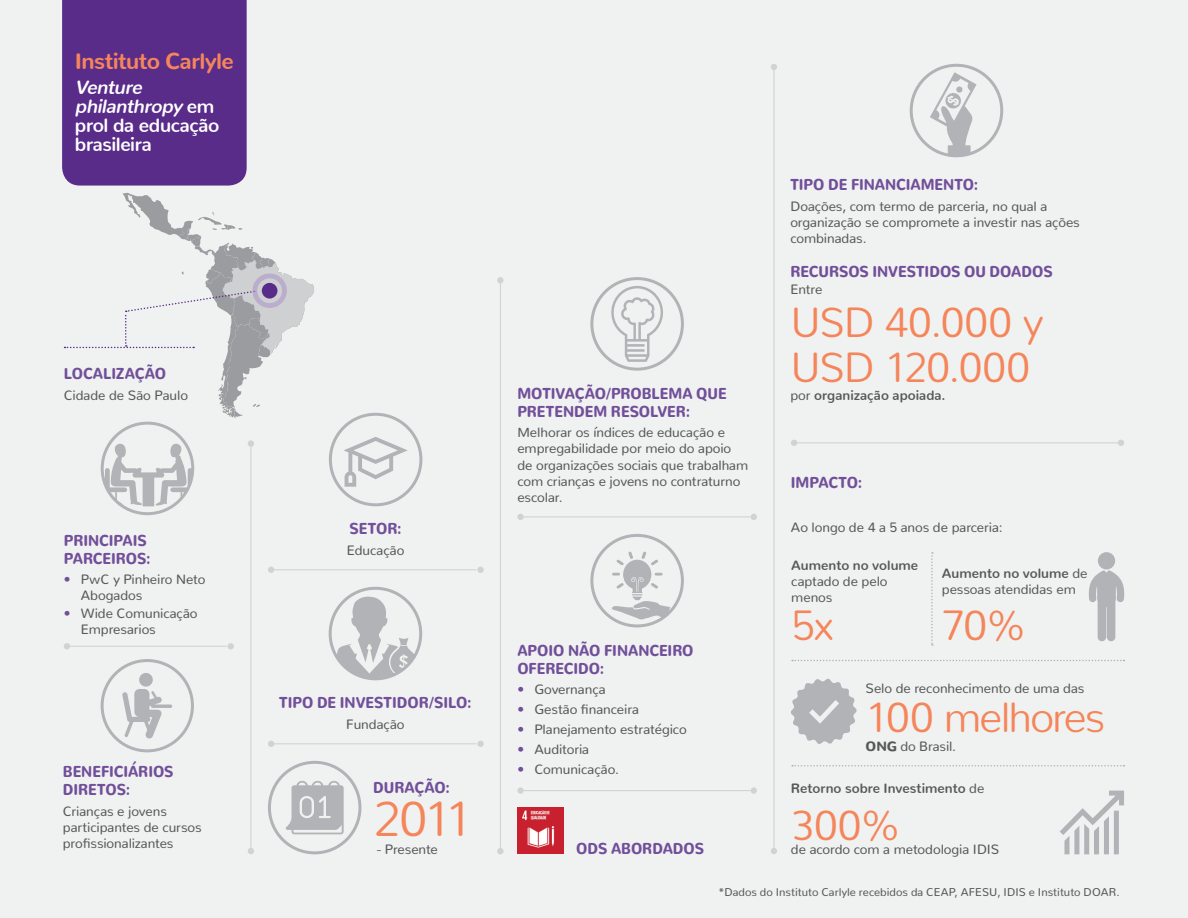
<style>
.page{position:relative;width:1188px;height:918px;background:#f0f2f1}
.page>*{position:absolute;margin:0;border:0;box-sizing:border-box;transform-origin:0 0}
.t1{font:300 49.2px "Nunito";color:#f5855a}
.t2{font:300 42px/91.9px "Nunito";letter-spacing:-.035em;color:#f5855a;text-align:center}
.t3{font:800 22.35px "Nunito";letter-spacing:-.025em;color:#f5855a}
.t4{font:700 19.2px/19.2px "Nunito";letter-spacing:-.02em;color:#fff}
.t5{font:900 15.75px/18px "Nunito";letter-spacing:-.005em;color:#724f9a;scale:.9 1}
.t6{font:13.5px/16.2px "Nunito";letter-spacing:-.005em;color:#57585a}
.t7{font:700 13.5px "Nunito";color:#57585a}
.t8{font:11.25px "Nunito";letter-spacing:.005em;color:#57585a}
.s1{font-style:italic}
.s2{font-weight:600;color:#724f9a}
.s3{font-weight:400}
.s4{font-weight:700}
.s5{font-weight:900}
</style>
<div class="page">
<svg style="left:105px;top:441px;width:87px;height:65px"></svg>
<div style="left:101px;top:422px;width:93px;height:93px;border:3px solid #b2b3b7;border-radius:50%"></div>
<img style="left:517px;top:808px;width:47px;height:46px">
<svg style="left:122px;top:673px;width:50px;height:66px"></svg>
<div style="left:101px;top:659px;width:93px;height:93px;border:3px solid #b2b3b7;border-radius:50%"></div>
<svg style="left:286px;top:781px;width:58px;height:53px"></svg>
<div style="left:268px;top:761px;width:93px;height:93px;border:3px solid #b2b3b7;border-radius:50%"></div>
<svg style="left:792px;top:765px;width:332px;height:2px"></svg>
<svg style="left:792px;top:660px;width:332px;height:1px"></svg>
<svg style="left:931px;top:552px;width:2px;height:94px"></svg>
<hr style="left:500px;top:277px;width:1px;height:577px;background:#b2b3b7">
<div style="left:497px;top:277px;width:7px;height:6px;background:#d1d2d4;border-radius:50%"></div>
<div style="left:497px;top:848px;width:7px;height:6px;background:#d1d2d4;border-radius:50%"></div>
<hr style="left:250px;top:442px;width:1px;height:412px;background:#b2b3b7">
<div style="left:248px;top:440px;width:6px;height:7px;background:#d1d2d4;border-radius:50%"></div>
<svg style="left:248px;top:848px;width:6px;height:6px"></svg>
<hr style="left:773px;top:65px;width:2px;height:788px;background:#b2b3b7">
<svg style="left:771px;top:64px;width:6px;height:6px"></svg>
<svg style="left:771px;top:848px;width:6px;height:6px"></svg>
<svg style="left:336px;top:595px;width:81px;height:84px"></svg>
<div style="left:329px;top:587px;width:93px;height:93px;border:3px solid #b2b3b7;border-radius:50%"></div>
<svg style="left:344px;top:437px;width:64px;height:50px"></svg>
<div style="left:329px;top:413px;width:93px;height:93px;border:3px solid #b2b3b7;border-radius:50%"></div>
<svg style="left:65px;top:193px;width:249px;height:225px"></svg>
<div style="left:262px;top:283px;width:15px;height:16px;background:#592c8a;border-radius:50%"></div>
<div style="left:252px;top:273px;width:35px;height:35px;border:5px solid #b3a0cc;border-radius:50%"></div>
<div style="left:62px;top:0;width:185px;height:186px;background:#592c8a"></div>
<hr style="left:274px;top:569px;width:202px;height:1px;background:#b2b3b7">
<div style="left:477px;top:567px;width:7px;height:6px;background:#d1d2d4;border-radius:50%"></div>
<svg style="left:268px;top:567px;width:6px;height:6px"></svg>
<hr style="left:524px;top:790px;width:226px;height:1px;background:#b2b3b7">
<div style="left:751px;top:787px;width:6px;height:7px;background:#d1d2d4;border-radius:50%"></div>
<div style="left:517px;top:787px;width:7px;height:7px;background:#d1d2d4;border-radius:50%"></div>
<hr style="left:524px;top:516px;width:226px;height:1px;background:#b2b3b7">
<svg style="left:751px;top:514px;width:6px;height:6px"></svg>
<div style="left:517px;top:514px;width:7px;height:6px;background:#d1d2d4;border-radius:50%"></div>
<hr style="left:797px;top:442px;width:324px;height:1px;background:#b2b3b7">
<svg style="left:1118px;top:440px;width:6px;height:6px"></svg>
<svg style="left:791px;top:440px;width:6px;height:6px"></svg>
<hr style="left:67px;top:646px;width:160px;height:1px;background:#b2b3b7">
<svg style="left:228px;top:643px;width:6px;height:6px"></svg>
<svg style="left:64px;top:643px;width:6px;height:6px"></svg>
<hr style="left:274px;top:743px;width:202px;height:1px;background:#b2b3b7">
<div style="left:477px;top:741px;width:7px;height:6px;background:#d1d2d4;border-radius:50%"></div>
<svg style="left:268px;top:741px;width:6px;height:6px"></svg>
<svg style="left:611px;top:552px;width:59px;height:68px"></svg>
<div style="left:590px;top:534px;width:94px;height:93px;border:3px solid #b2b3b7;border-radius:50%"></div>
<svg style="left:608px;top:282px;width:59px;height:80px"></svg>
<div style="left:590px;top:277px;width:94px;height:94px;border:3px solid #b2b3b7;border-radius:50%"></div>
<svg style="left:930px;top:72px;width:47px;height:84px"></svg>
<div style="left:910px;top:64px;width:93px;height:93px;border:3px solid #b2b3b7;border-radius:50%"></div>
<svg style="left:1060px;top:791px;width:64px;height:63px"></svg>
<svg style="left:1088px;top:552px;width:37px;height:89px"></svg>
<svg style="left:791px;top:679px;width:66px;height:65px"></svg>
<h3 class="t3" style="left:75px;top:41px;width:160px">Instituto Carlyle</h3>
<h3 class="t4" style="left:75px;top:75px;width:146px"><span class="s1">Venture philanthropy</span>e m prol da educação brasileira</h3>
<p class="t5" style="left:64px;top:363px;width:115px">LOCALIZAÇÃO</p>
<p class="t6" style="left:64px;top:385px;width:126px">Cidade de São Paulo</p>
<p class="t5" style="left:64px;top:530px;width:98px">PRINCIPAIS<br>PARCEIROS:</p>
<p class="t6" style="left:81px;top:570px;width:126px;line-height:15.8px;text-indent:-17px"><span class="s2">•</span> PwC y Pinheiro Neto<br>Abogados</p>
<p class="t6" style="left:81px;top:604px;width:118px;line-height:15.8px;text-indent:-17px"><span class="s2">•</span> Wide Comunicação<br>Empresarios</p>
<p class="t5" style="left:63px;top:761px;width:124px">BENEFICIÁRIOS<br>DIRETOS:</p>
<p class="t6" style="left:63px;top:801px;width:140px">Crianças e jovens participantes de cursos profissionalizantes</p>
<p class="t5" style="left:350px;top:518px;width:59px">SETOR:</p>
<p class="t6" style="left:347px;top:541px;width:59px">Educação</p>
<p class="t5" style="left:279px;top:692px;width:215px">TIPO DE INVESTIDOR/SILO:</p>
<p class="t6" style="left:346px;top:715px;width:60px">Fundação</p>
<p class="t5" style="left:373px;top:776px;width:87px">DURAÇÃO:</p>
<h1 class="t1" style="left:373px;top:777px;width:101px">2011</h1>
<p class="t6" style="left:377px;top:840px;width:63px">- Presente</p>
<p class="t5" style="left:517px;top:382px;width:234px">MOTIVAÇÃO/PROBLEMA QUE<br>PRETENDEM RESOLVER:</p>
<p class="t6" style="left:517px;top:423px;width:232px">Melhorar os índices de educação e empregabilidade por meio do apoio de organizações sociais que trabalham com crianças e jovens no contraturno escolar.</p>
<p class="t5" style="left:517px;top:639px;width:197px">APOIO NÃO FINANCEIRO<br>OFERECIDO:</p>
<p class="t6" style="left:517px;top:679px;width:90px"><span class="s2">•</span> Governança</p>
<p class="t6" style="left:517px;top:699px;width:123px"><span class="s2">•</span> Gestão financeira</p>
<p class="t6" style="left:517px;top:719px;width:171px"><span class="s2">•</span> Planejamento estratégico</p>
<p class="t6" style="left:517px;top:739px;width:73px"><span class="s2">•</span> Auditoria</p>
<p class="t6" style="left:517px;top:759px;width:103px"><span class="s2">•</span> Comunicação.</p>
<p class="t5" style="left:576px;top:838px;width:144px">ODS ABORDADOS</p>
<p class="t5" style="left:790px;top:174px;width:210px">TIPO DE FINANCIAMENTO:</p>
<p class="t6" style="left:790px;top:196px;width:291px">Doações, com termo de parceria, no qual a organização se compromete a investir nas ações combinadas.</p>
<p class="t5" style="left:790px;top:261px;width:293px">RECURSOS INVESTIDOS OU DOADOS</p>
<p class="t6" style="left:790px;top:279px;width:34px">Entre</p>
<h2 class="t2" style="left:790px;top:295px;width:254px;line-height:45.6px;text-align:left">USD 40.000 y<br>USD 120.000</h2>
<p class="t7" style="left:790px;top:383px;width:157px"><span class="s3">por</span> organização apoiada.</p>
<p class="t5" style="left:791px;top:471px;width:81px">IMPACTO:</p>
<p class="t6" style="left:791px;top:517px;width:213px">Ao longo de 4 a 5 anos de parceria:</p>
<p class="t7" style="left:791px;top:553px;width:128px">Aumento no volume</p>
<p class="t6" style="left:791px;top:572px;width:98px">captado de pelo menos</p>
<h2 class="t2" style="left:791px;top:575px;width:44px">5x</h2>
<p class="t6" style="left:942px;top:563px;width:147px"><span class="s4">Aumento no volume</span> de pessoas atendidas em</p>
<h2 class="t2" style="left:865px;top:575px;width:242px">70%<br>100 melhores</h2>
<p class="t6" style="left:866px;top:679px;width:220px">Selo de reconhecimento de uma das</p>
<p class="t6" style="left:866px;top:737px;width:92px"><span class="s5">ONG</span> do Brasil.</p>
<p class="t7" style="left:791px;top:776px;width:195px">Retorno sobre Investimento <span class="s3">de</span></p>
<h2 class="t2" style="left:791px;top:775px;width:112px">300%</h2>
<p class="t6" style="left:791px;top:840px;width:210px">de acordo com a metodologia IDIS</p>
<p class="t8" style="left:718px;top:882px;width:403px">*Dados do Instituto Carlyle recebidos da CEAP, AFESU, IDIS e Instituto DOAR.</p>
</div>
